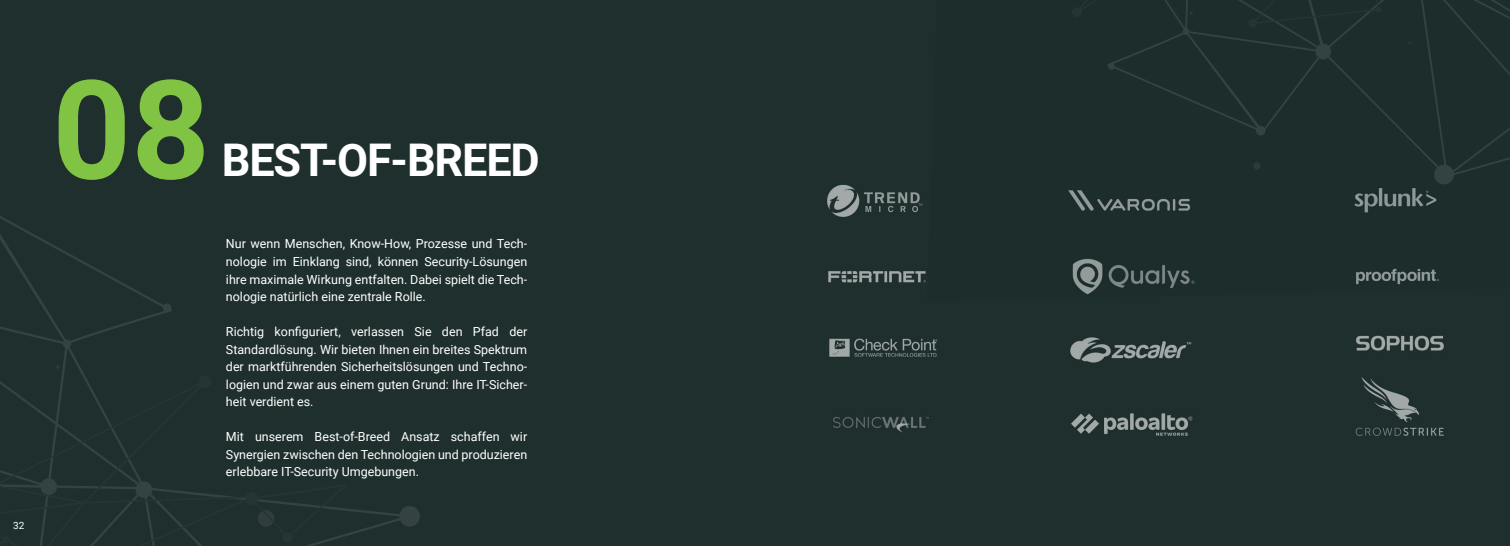
<style>
.page{position:relative;width:1510px;height:546px;background:#fff}
.page>*{position:absolute;margin:0;border:0;box-sizing:border-box;transform-origin:0 0}
.t1{font:700 137.5px "Roboto";color:#81c343}
.t2{font:700 45px "Roboto";letter-spacing:-.025em;color:#fff}
.t3{font:12.5px/17.5px "Roboto";color:#fff;text-align:justify}
.t4{font:10px "Roboto";color:#fff}
</style>
<div class="page">
<div style="left:0;top:0;width:755px;height:546px;background:#1f2f2e"></div>
<div style="left:755px;top:506px;width:754px;height:40px;background:#1f2f2e"></div>
<div style="left:755px;top:0;width:754px;height:506px;background:#1f2f2e"></div>
<div style="left:927px;top:184px;width:582px;height:117px;background:#1c2d2c"></div>
<div style="left:927px;top:0;width:582px;height:184px;background:#1c2d2c"></div>
<div style="left:1253px;top:162px;width:7px;height:7px;background:#2d3b3b;border-radius:50%"></div>
<div style="left:960px;top:0;width:549px;height:28px;background:#1c2d2c"></div>
<div style="left:0;top:116px;width:437px;height:430px;background:#1f2f2e"></div>
<div style="left:0;top:341px;width:347px;height:205px;background:#1f2f2e"></div>
<svg style="left:56px;top:365px;width:4px;height:4px"></svg>
<p class="t4" style="left:13px;top:518px;width:13px">32</p>
<p class="t1" style="left:52px;top:33px;width:159px">08</p>
<p class="t2" style="left:222px;top:128px;width:319px">BEST-OF-BREED</p>
<p class="t3" style="left:226px;top:235px;width:303px">Nur wenn Menschen, Know-How, Prozesse und Tech&shy;nologie im Einklang sind, können Security-Lösungen ihre maximale Wirkung entfalten. Dabei spielt die Tech&shy;nologie natürlich eine zentrale Rolle.</p>
<p class="t3" style="left:226px;top:322px;width:303px">Richtig konfiguriert, verlassen Sie den Pfad der Standardlösung. Wir bieten Ihnen ein breites Spektrum der marktführenden Sicherheitslösungen und Techno&shy;logien und zwar aus einem guten Grund: Ihre IT-Sicher&shy;heit verdient es.</p>
<p class="t3" style="left:226px;top:427px;width:303px">Mit unserem Best-of-Breed Ansatz schaffen wir Synergien zwischen den Technologien und produzieren erlebbare IT-Security Umgebungen.</p>
</div>
